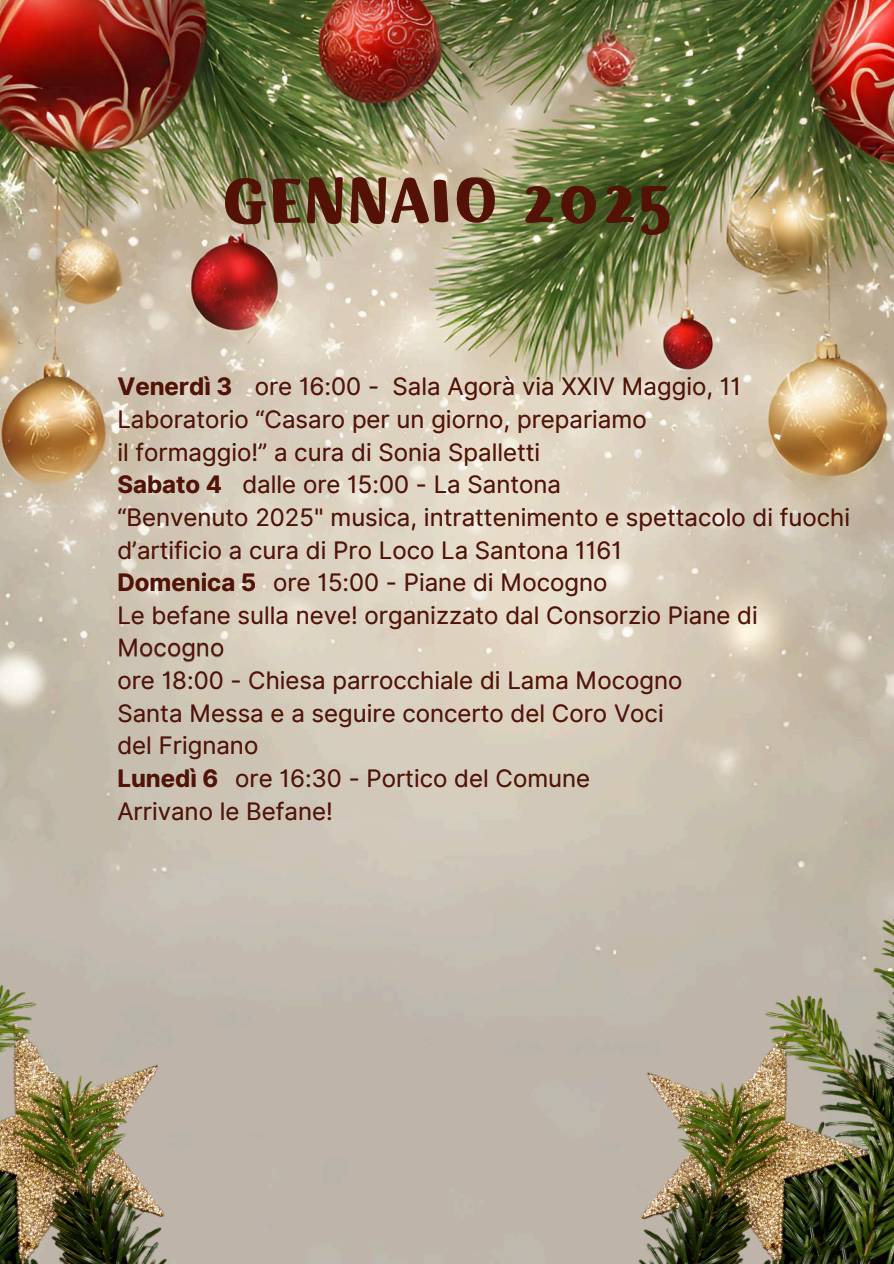
<style>
.page{position:relative;width:894px;height:1264px;background:#fff}
.page>*{position:absolute;margin:0;border:0;box-sizing:border-box;transform-origin:0 0}
.t1{font:84px "Nefelibata Sans";color:#541206}
.t2{font:24px/32.7px "Inter";color:#541206}
.t3{font:700 24px "Inter";color:#541206}
.s1{font-weight:700}
</style>
<div class="page">
<img style="left:0;top:0;width:893px;height:1263px">
<img style="left:0;top:713px;width:216px;height:550px">
<img style="left:591px;top:733px;width:302px;height:530px">
<h1 class="t1" style="left:221px;top:138px;width:453px">GENNAIO 2025</h1>
<p class="t3" style="left:117px;top:372px;width:116px">Venerdì 3</p>
<p class="t2" style="left:255px;top:370px;width:126px">ore 16:00 -</p>
<p class="t2" style="left:392px;top:370px;width:350px">Sala Agorà via XXIV Maggio, 11</p>
<p class="t2" style="left:117px;top:403px;width:530px">Laboratorio “Casaro per un giorno, prepariamo</p>
<p class="t2" style="left:117px;top:435px;width:424px">il formaggio!” a cura di Sonia Spalletti</p>
<p class="t3" style="left:117px;top:470px;width:106px">Sabato 4</p>
<p class="t2" style="left:242px;top:468px;width:320px">dalle ore 15:00 - La Santona</p>
<p class="t2" style="left:117px;top:501px;width:734px">“Benvenuto 2025" musica, intrattenimento e spettacolo di fuochi</p>
<p class="t2" style="left:117px;top:533px;width:506px">d’artificio a cura di Pro Loco La Santona 1161</p>
<p class="t2" style="left:117px;top:566px;width:641px"><span class="s1">Domenica 5</span> ore 15:00 - Piane di Mocogno<br>Le befane sulla neve! organizzato dal Consorzio Piane di Mocogno<br>ore 18:00 - Chiesa parrocchiale di Lama Mocogno<br>Santa Messa e a seguire concerto del Coro Voci<br>del Frignano<br><span class="s1">Lunedì 6</span> ore 16:30 - Portico del Comune<br>Arrivano le Befane!</p>
</div>
